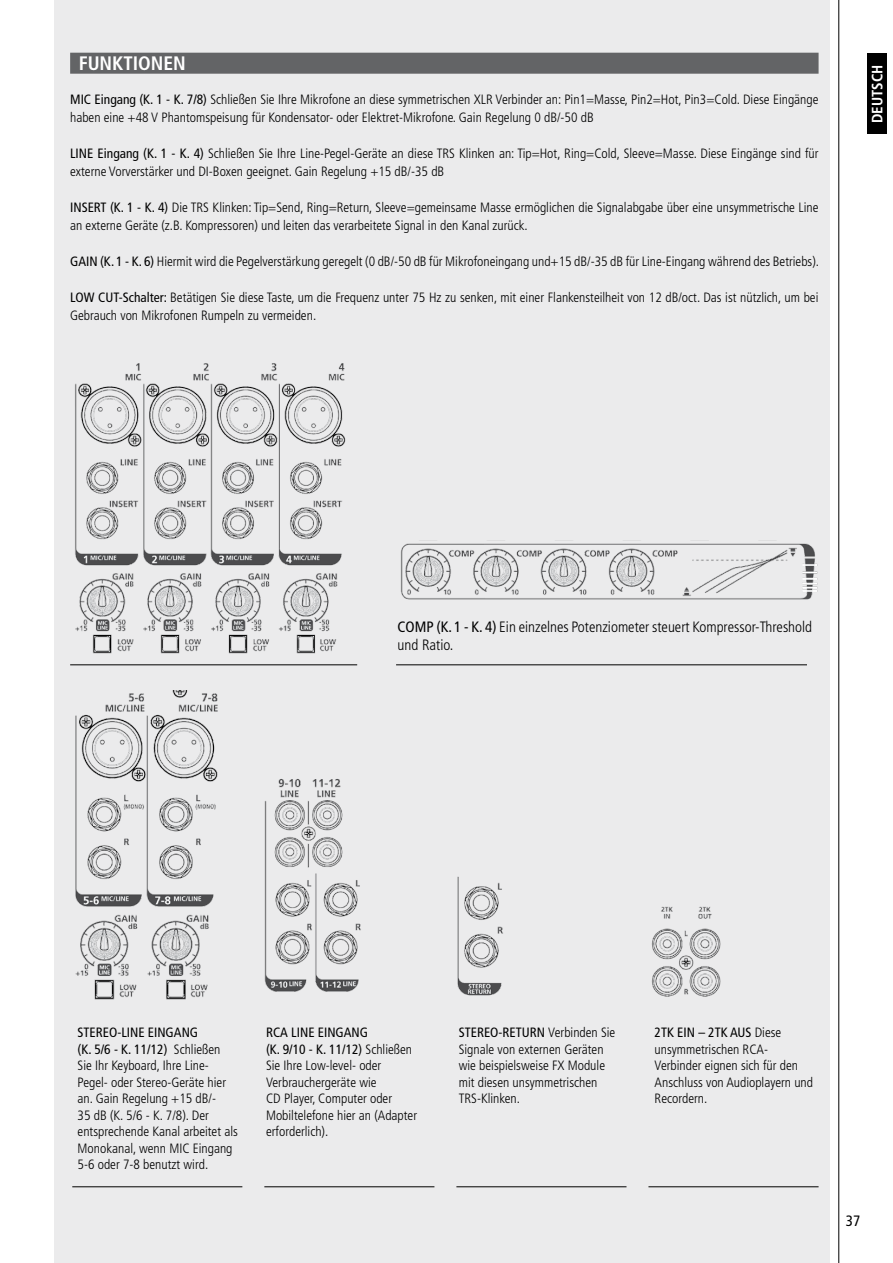
<style>
.page{position:relative;width:893px;height:1263px;background:#fff}
.page>*{position:absolute;margin:0;border:0;box-sizing:border-box;transform-origin:0 0}
.t1{font:700 condensed 19.5px "Frutiger";color:#fff}
.t2{font:300 condensed 15px/18px "Frutiger";color:#000}
.t3{font:700 condensed 15px "Frutiger";color:#fff}
.t4{font:condensed 15px "Frutiger";color:#000}
.t5{font:300 condensed 13.5px/16.5px "Frutiger";color:#000}
.s1{font-weight:400}
</style>
<div class="page">
<div style="left:54px;top:0;width:775px;height:1263px;background:#ebebec"></div>
<hr style="left:838px;top:0;width:1px;height:1263px;background:#000">
<div style="left:867px;top:54px;width:20px;height:80px;background:#000"></div>
<div style="left:70px;top:53px;width:749px;height:21px;background:#636466"></div>
<img style="left:75px;top:363px;width:270px;height:291px">
<img style="left:400px;top:543px;width:418px;height:57px">
<img style="left:75px;top:691px;width:143px;height:309px">
<img style="left:457px;top:876px;width:46px;height:120px">
<img style="left:264px;top:779px;width:97px;height:213px">
<img style="left:651px;top:906px;width:70px;height:91px">
<hr style="left:70px;top:664px;width:287px;height:1px;background:#000">
<hr style="left:396px;top:664px;width:411px;height:1px;background:#000">
<hr style="left:72px;top:1186px;width:170px;height:1px;background:#000">
<hr style="left:264px;top:1186px;width:170px;height:1px;background:#000">
<hr style="left:456px;top:1186px;width:170px;height:1px;background:#000">
<hr style="left:648px;top:1186px;width:171px;height:1px;background:#000">
<h1 class="t1" style="left:79px;top:51px;width:109px">FUNKTIONEN</h1>
<p class="t5" style="left:70px;top:90px;width:750px;line-height:18px"><span class="s1">MIC Eingang (K. 1 - K. 7/8)</span> Schließen Sie Ihre Mikrofone an diese symmetrischen XLR Verbinder an: Pin1=Masse, Pin2=Hot, Pin3=Cold. Diese Eingänge haben eine +48 V Phantomspeisung für Kondensator- oder Elektret-Mikrofone. Gain Regelung 0 dB/-50 dB</p>
<p class="t5" style="left:70px;top:144px;width:750px;line-height:18px"><span class="s1">LINE Eingang (K. 1 - K. 4)</span> Schließen Sie Ihre Line-Pegel-Geräte an diese TRS Klinken an: Tip=Hot, Ring=Cold, Sleeve=Masse. Diese Eingänge sind für externe Vorverstärker und DI-Boxen geeignet. Gain Regelung +15 dB/-35 dB</p>
<p class="t5" style="left:70px;top:198px;width:750px;line-height:18px"><span class="s1">INSERT (K. 1 - K. 4)</span> Die TRS Klinken: Tip=Send, Ring=Return, Sleeve=gemeinsame Masse ermöglichen die Signalabgabe über eine unsymmetrische Line an externe Geräte (z.B. Kompressoren) und leiten das verarbeitete Signal in den Kanal zurück.</p>
<p class="t5" style="left:70px;top:253px;width:750px"><span class="s1">GAIN (K. 1 - K. 6)</span> Hiermit wird die Pegelverstärkung geregelt (0 dB/-50 dB für Mikrofoneingang und+15 dB/-35 dB für Line-Eingang während des Betriebs).</p>
<p class="t5" style="left:70px;top:288px;width:750px;line-height:18px"><span class="s1">LOW CUT-Schalter:</span> Betätigen Sie diese Taste, um die Frequenz unter 75 Hz zu senken, mit einer Flankensteilheit von 12 dB/oct. Das ist nützlich, um bei<br>Gebrauch von Mikrofonen Rumpeln zu vermeiden.</p>
<p class="t3" style="left:868px;top:123px;width:60px;rotate:-90deg">DEUTSCH</p>
<p class="t2" style="left:398px;top:618px;width:416px"><span class="s1">COMP (K. 1 - K. 4)</span> Ein einzelnes Potenziometer steuert Kompressor-Threshold und Ratio.</p>
<p class="t5" style="left:78px;top:1024px;width:162px"><span class="s1">STEREO-LINE EINGANG<br>(K. 5/6 - K. 11/12)</span> Schließen<br>Sie Ihr Keyboard, Ihre Line-<br>Pegel- oder Stereo-Geräte hier an. Gain Regelung +15 dB/-<br>35 dB (K. 5/6 - K. 7/8). Der entsprechende Kanal arbeitet als<br>Monokanal, wenn MIC Eingang<br>5-6 oder 7-8 benutzt wird.</p>
<p class="t5" style="left:459px;top:1024px;width:158px"><span class="s1">STEREO-RETURN</span> Verbinden Sie<br>Signale von externen Geräten wie beispielsweise FX Module mit diesen unsymmetrischen<br>TRS-Klinken.</p>
<p class="t5" style="left:266px;top:1024px;width:153px"><span class="s1">RCA LINE EINGANG<br>(K. 9/10 - K. 11/12)</span> Schließen<br>Sie Ihre Low-level- oder<br>Verbrauchergeräte wie<br>CD Player, Computer oder<br>Mobiltelefone hier an (Adapter erforderlich).</p>
<p class="t5" style="left:655px;top:1024px;width:160px"><span class="s1">2TK EIN – 2TK AUS</span> Diese unsymmetrischen RCA-<br>Verbinder eignen sich für den<br>Anschluss von Audioplayern und<br>Recordern.</p>
<p class="t4" style="left:846px;top:1211px;width:16px">37</p>
</div>
